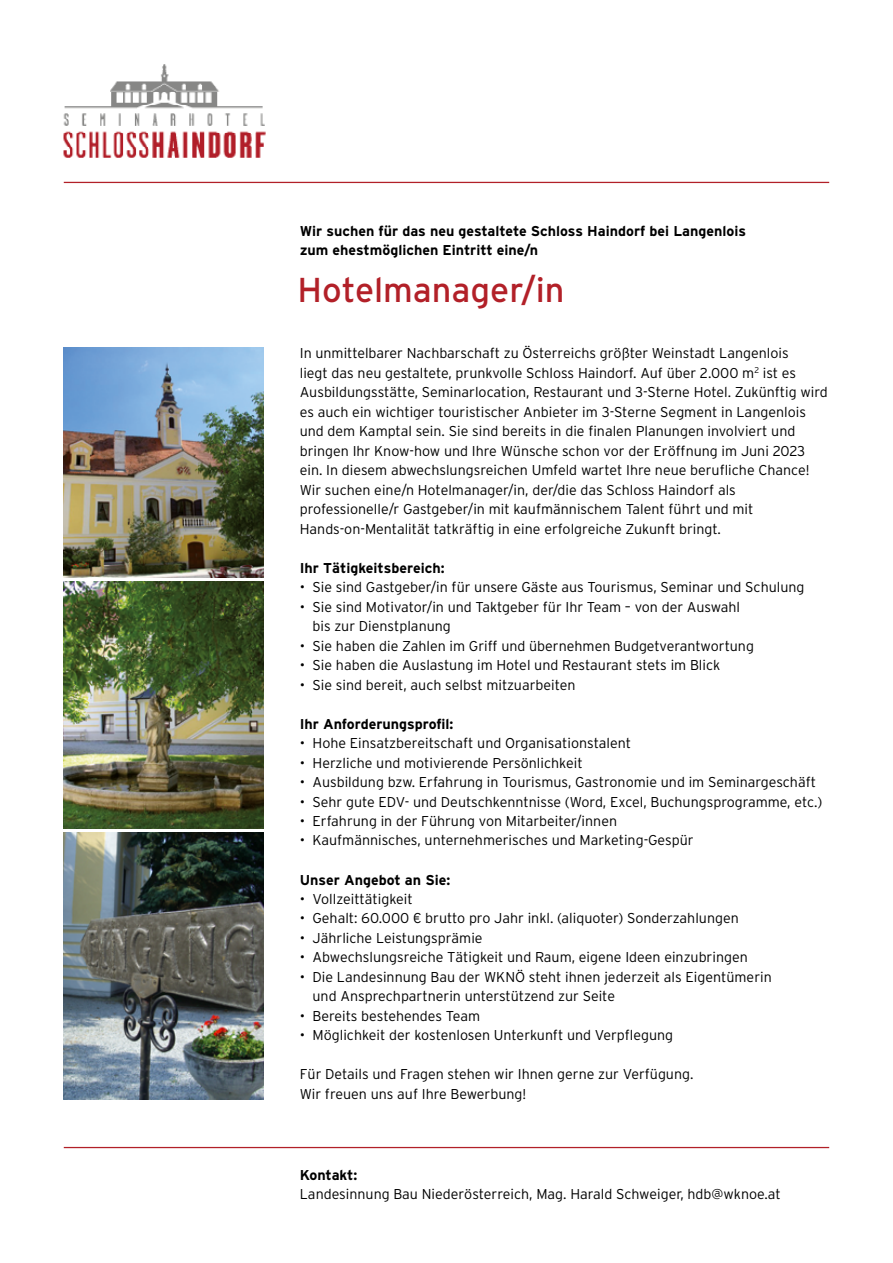
<style>
.page{position:relative;width:893px;height:1263px;background:#fff}
.page>*{position:absolute;margin:0;border:0;box-sizing:border-box;transform-origin:0 0}
.t1{font:34.5px "Interstate";color:#b22028}
.t2{font:300 14.25px/19.5px "Interstate";color:#000}
.t3{font:700 14.25px/19.5px "Interstate";color:#000}
</style>
<div class="page">
<img style="left:63px;top:64px;width:203px;height:94px">
<hr style="left:64px;top:182px;width:765px;height:1px;background:#b22028">
<hr style="left:64px;top:1147px;width:765px;height:1px;background:#b22028">
<img style="left:64px;top:348px;width:200px;height:229px">
<img style="left:64px;top:581px;width:200px;height:247px">
<img style="left:64px;top:832px;width:200px;height:268px">
<p class="t3" style="left:300px;top:221px;width:448px">Wir suchen für das neu gestaltete Schloss Haindorf bei Langenlois zum ehestmöglichen Eintritt eine/n</p>
<h1 class="t1" style="left:298px;top:270px;width:268px">Hotelmanager/in</h1>
<p class="t2" style="left:300px;top:343px;width:529px">In unmittelbarer Nachbarschaft zu Österreichs größter Weinstadt Langenlois<br>liegt das neu gestaltete, prunkvolle Schloss Haindorf. Auf über 2.000 m<sup>2</sup> ist es Ausbildungsstätte, Seminarlocation, Restaurant und 3-Sterne Hotel. Zukünftig wird es auch ein wichtiger touristischer Anbieter im 3-Sterne Segment in Langenlois und dem Kamptal sein. Sie sind bereits in die finalen Planungen involviert und bringen Ihr Know-how und Ihre Wünsche schon vor der Eröffnung im Juni 2023 ein. In diesem abwechslungsreichen Umfeld wartet Ihre neue berufliche Chance!<br>Wir suchen eine/n Hotelmanager/in, der/die das Schloss Haindorf als professionelle/r Gastgeber/in mit kaufmännischem Talent führt und mit Hands-on-Mentalität tatkräftig in eine erfolgreiche Zukunft bringt.</p>
<p class="t3" style="left:300px;top:558px;width:146px">Ihr Tätigkeitsbereich:</p>
<p class="t2" style="left:300px;top:577px;width:506px">• Sie sind Gastgeber/in für unsere Gäste aus Tourismus, Seminar und Schulung</p>
<p class="t2" style="left:313px;top:597px;width:429px;text-indent:-13px">• Sie sind Motivator/in und Taktgeber für Ihr Team – von der Auswahl bis zur Dienstplanung</p>
<p class="t2" style="left:300px;top:636px;width:456px">• Sie haben die Zahlen im Griff und übernehmen Budgetverantwortung</p>
<p class="t2" style="left:300px;top:655px;width:422px">• Sie haben die Auslastung im Hotel und Restaurant stets im Blick</p>
<p class="t2" style="left:300px;top:675px;width:277px">• Sie sind bereit, auch selbst mitzuarbeiten</p>
<p class="t3" style="left:300px;top:714px;width:155px">Ihr Anforderungsprofil:</p>
<p class="t2" style="left:300px;top:733px;width:333px">• Hohe Einsatzbereitschaft und Organisationstalent</p>
<p class="t2" style="left:300px;top:753px;width:284px">• Herzliche und motivierende Persönlichkeit</p>
<p class="t2" style="left:300px;top:772px;width:518px">• Ausbildung bzw. Erfahrung in Tourismus, Gastronomie und im Seminargeschäft</p>
<p class="t2" style="left:300px;top:792px;width:524px">• Sehr gute EDV- und Deutschkenntnisse (Word, Excel, Buchungsprogramme, etc.)</p>
<p class="t2" style="left:300px;top:811px;width:319px">• Erfahrung in der Führung von Mitarbeiter/innen</p>
<p class="t2" style="left:300px;top:830px;width:395px">• Kaufmännisches, unternehmerisches und Marketing-Gespür</p>
<p class="t3" style="left:300px;top:870px;width:152px">Unser Angebot an Sie:</p>
<p class="t2" style="left:300px;top:889px;width:114px">• Vollzeittätigkeit</p>
<p class="t2" style="left:300px;top:908px;width:441px">• Gehalt: 60.000 € brutto pro Jahr inkl. (aliquoter) Sonderzahlungen</p>
<p class="t2" style="left:300px;top:928px;width:184px">• Jährliche Leistungsprämie</p>
<p class="t2" style="left:300px;top:947px;width:450px">• Abwechslungsreiche Tätigkeit und Raum, eigene Ideen einzubringen</p>
<p class="t2" style="left:313px;top:967px;width:461px;text-indent:-13px">• Die Landesinnung Bau der WKNÖ steht ihnen jederzeit als Eigentümerin und Ansprechpartnerin unterstützend zur Seite</p>
<p class="t2" style="left:300px;top:1006px;width:182px">• Bereits bestehendes Team</p>
<p class="t2" style="left:300px;top:1025px;width:375px">• Möglichkeit der kostenlosen Unterkunft und Verpflegung</p>
<p class="t2" style="left:300px;top:1064px;width:395px">Für Details und Fragen stehen wir Ihnen gerne zur Verfügung.<br>Wir freuen uns auf Ihre Bewerbung!</p>
<p class="t3" style="left:300px;top:1165px;width:59px">Kontakt:</p>
<p class="t2" style="left:300px;top:1184px;width:483px">Landesinnung Bau Niederösterreich, Mag. Harald Schweiger, hdb@wknoe.at</p>
</div>
